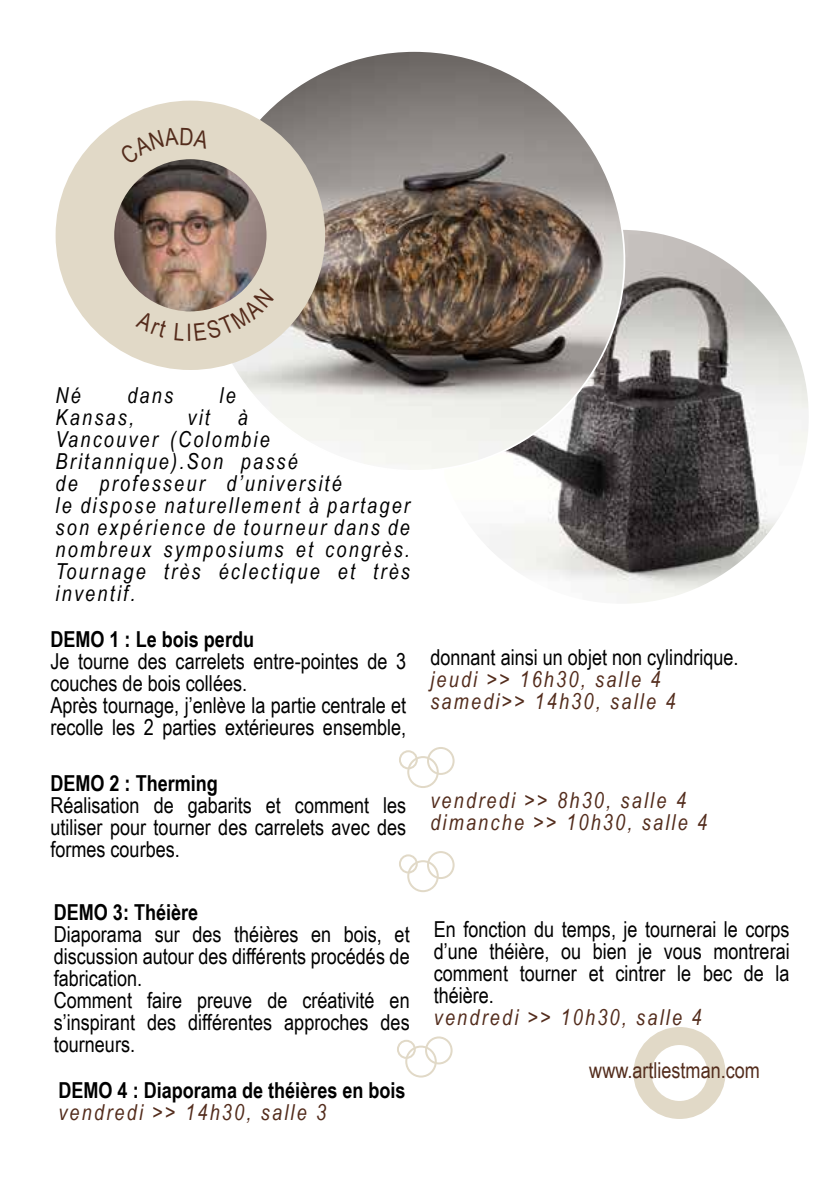
<style>
.page{position:relative;width:840px;height:1191px;background:#fff}
.page>*{position:absolute;margin:0;border:0;box-sizing:border-box;transform-origin:0 0}
.t1{font:22px/22px "Arial Narrow";color:#000}
.t2{font:italic 22px/22px "Arial Narrow";letter-spacing:.1em;color:#000}
.t3{font:italic 22px/22px "Arial Narrow";letter-spacing:.1em;color:#532c1c}
.t4{font:700 22px "Arial Narrow";color:#000}
.t5{font:22px "Arial Narrow";color:#532c1c}
</style>
<div class="page">
<img style="left:487px;top:231px;width:320px;height:371px">
<img style="left:204px;top:51px;width:420px;height:420px;border-radius:208px">
<img style="left:116px;top:161px;width:149px;height:149px">
<div style="left:56px;top:101px;width:269px;height:269px;border:59px solid #e1d9c7;border-radius:50%"></div>
<svg style="left:642px;top:1036px;width:74px;height:74px"></svg>
<div style="left:633px;top:1027px;width:92px;height:92px;border:18px solid #e1d9c7;border-radius:50%"></div>
<div style="left:427px;top:747px;width:27px;height:28px;border:2px solid #e1d9c7;border-radius:50%"></div>
<div style="left:407px;top:756px;width:31px;height:32px;border:2px solid #e1d9c7;border-radius:50%"></div>
<div style="left:398px;top:750px;width:19px;height:19px;border:2px solid #e1d9c7;border-radius:50%"></div>
<div style="left:427px;top:851px;width:27px;height:28px;border:2px solid #e1d9c7;border-radius:50%"></div>
<div style="left:407px;top:860px;width:31px;height:32px;border:2px solid #e1d9c7;border-radius:50%"></div>
<div style="left:398px;top:854px;width:19px;height:19px;border:2px solid #e1d9c7;border-radius:50%"></div>
<div style="left:425px;top:1036px;width:27px;height:28px;border:2px solid #e1d9c7;border-radius:50%"></div>
<div style="left:405px;top:1045px;width:31px;height:32px;border:2px solid #e1d9c7;border-radius:50%"></div>
<div style="left:396px;top:1039px;width:19px;height:19px;border:2px solid #e1d9c7;border-radius:50%"></div>
<svg style="left:135px;top:310px;width:32px;height:27px"></svg>
<svg style="left:174px;top:288px;width:100px;height:53px;background:#d1c5b3"></svg>
<div style="left:119px;top:128px;width:91px;height:36px;background:#e1d9c7"></div>
<p class="t2" style="left:56px;top:383px;width:27px">Né</p>
<p class="t2" style="left:127px;top:383px;width:47px">dans</p>
<p class="t2" style="left:219px;top:383px;width:18px">le</p>
<p class="t2" style="left:56px;top:405px;width:80px">Kansas,</p>
<p class="t2" style="left:187px;top:405px;width:24px">vit</p>
<p class="t2" style="left:56px;top:405px;width:355px;text-indent:182px">à<br>Vancouver (Colombie<br>Britannique).Son passé<br>de professeur d’université<br>le dispose naturellement à partager son expérience de tourneur dans de nombreux symposiums et congrès.<br>Tournage très éclectique et très inventif.</p>
<p class="t4" style="left:50px;top:623px;width:205px">DEMO 1 : Le bois perdu</p>
<p class="t1" style="left:50px;top:649px;width:357px">Je tourne des carrelets entre-pointes de 3 couches de bois collées.<br>Après tournage, j’enlève la partie centrale et recolle les 2 parties extérieures ensemble,</p>
<p class="t1" style="left:430px;top:645px;width:309px">donnant ainsi un objet non cylindrique.</p>
<p class="t3" style="left:430px;top:667px;width:246px">jeudi &gt;&gt; 16h30, salle 4 samedi&gt;&gt; 14h30, salle 4</p>
<p class="t4" style="left:50px;top:766px;width:169px">DEMO 2 : Therming</p>
<p class="t1" style="left:50px;top:793px;width:357px;text-align:justify">Réalisation de gabarits et comment les utiliser pour tourner des carrelets avec des formes courbes.</p>
<p class="t3" style="left:430px;top:789px;width:278px">vendredi &gt;&gt; 8h30, salle 4 dimanche &gt;&gt; 10h30, salle 4</p>
<p class="t4" style="left:54px;top:895px;width:146px">DEMO 3: Théière</p>
<p class="t1" style="left:54px;top:922px;width:357px">Diaporama sur des théières en bois, et discussion autour des différents procédés de fabrication.<br>Comment faire preuve de créativité en s’inspirant des différentes approches des tourneurs.</p>
<p class="t1" style="left:433px;top:917px;width:357px;text-align:justify">En fonction du temps, je tournerai le corps d’une théière, ou bien je vous montrerai comment tourner et cintrer le bec de la théière.</p>
<p class="t3" style="left:433px;top:1006px;width:269px">vendredi &gt;&gt; 10h30, salle 4</p>
<p class="t4" style="left:58px;top:1073px;width:348px">DEMO 4 : Diaporama de théières en bois</p>
<p class="t3" style="left:58px;top:1100px;width:269px">vendredi &gt;&gt; 14h30, salle 3</p>
<p class="t5" style="left:589px;top:1054px;width:172px">www.artliestman.com</p>
</div>
